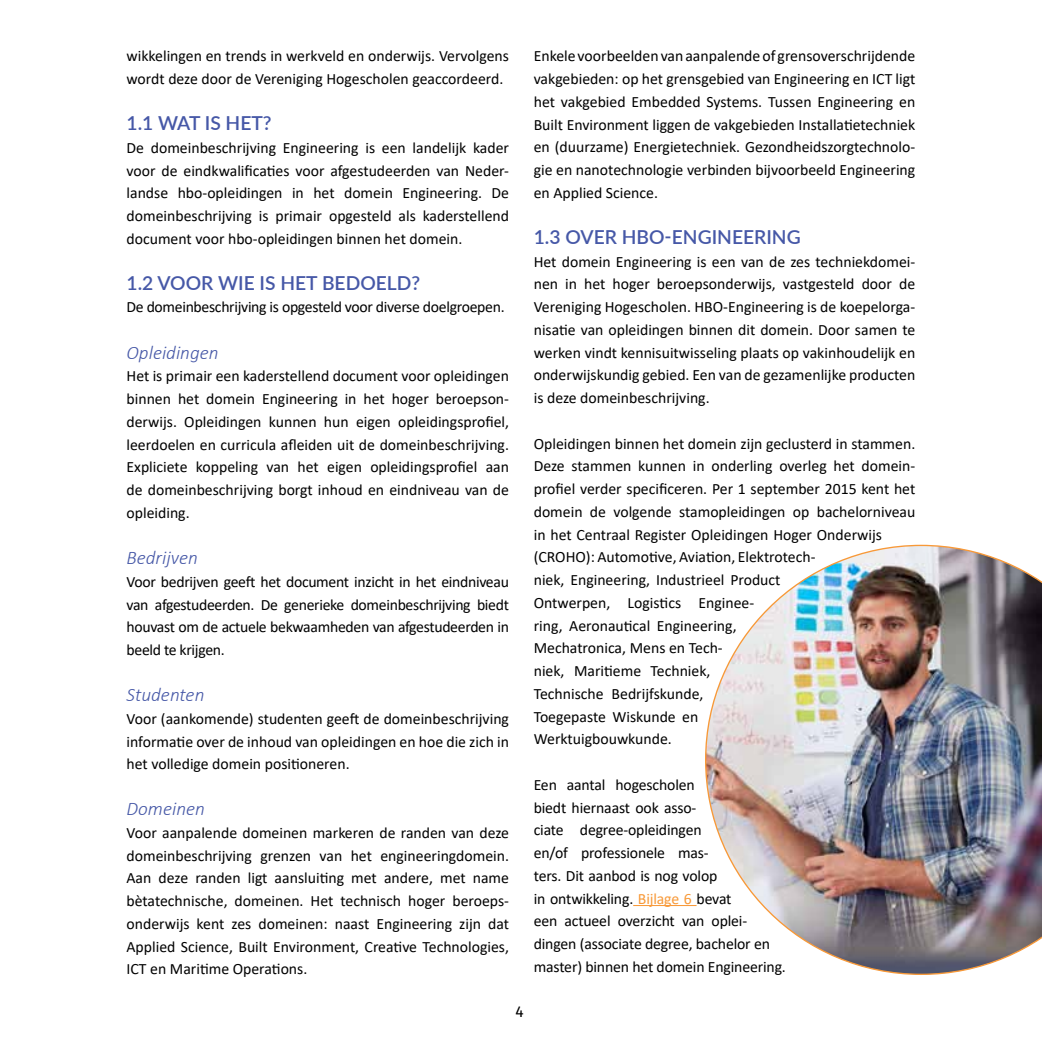
<style>
.page{position:relative;width:1042px;height:1042px;background:#fff}
.page>*{position:absolute;margin:0;border:0;box-sizing:border-box;transform-origin:0 0}
.t1{font:600 19.25px "Lato";color:#4658a7}
.t2{font:italic 300 19.25px "Calibri";color:#4658a7}
.t3{font:15.75px/22.8px "Calibri";color:#000;text-align:justify}
.t4{font:15.75px "Calibri";letter-spacing:-.02em;color:#000}
.t5{font:15.75px "Fira Sans OT";color:#000}
.s1{color:#f89938}
</style>
<div class="page">
<img style="left:705px;top:545px;width:337px;height:430px">
<hr style="left:633px;top:905px;width:63px;height:1px;background:#f89938">
<p class="t3" style="left:126px;top:44px;width:384px">wikkelingen en trends in werkveld en onderwijs. Vervolgens wordt deze door de Vereniging Hogescholen geaccordeerd.</p>
<p class="t1" style="left:126px;top:109px;width:147px">1.1 WAT IS HET?</p>
<p class="t3" style="left:126px;top:136px;width:384px">De domeinbeschrijving Engineering is een landelijk kader voor de eindkwalificaties voor afgestudeerden van Neder&shy;landse hbo-opleidingen in het domein Engineering. De domeinbeschrijving is primair opgesteld als kaderstellend document voor hbo-opleidingen binnen het domein.</p>
<p class="t1" style="left:126px;top:269px;width:295px">1.2 VOOR WIE IS HET BEDOELD?</p>
<p class="t4" style="left:126px;top:296px;width:380px">De domeinbeschrijving is opgesteld voor diverse doelgroepen.</p>
<p class="t2" style="left:126px;top:340px;width:94px">Opleidingen</p>
<p class="t3" style="left:126px;top:364px;width:384px">Het is primair een kaderstellend document voor opleidingen binnen het domein Engineering in het hoger beroepson&shy;derwijs. Opleidingen kunnen hun eigen opleidingsprofiel, leerdoelen en curricula afleiden uit de domeinbeschrijving.<br>Expliciete koppeling van het eigen opleidingsprofiel aan de domeinbeschrijving borgt inhoud en eindniveau van de opleiding.</p>
<p class="t2" style="left:126px;top:546px;width:73px">Bedrijven</p>
<p class="t3" style="left:126px;top:570px;width:384px">Voor bedrijven geeft het document inzicht in het eindniveau van afgestudeerden. De generieke domeinbeschrijving biedt houvast om de actuele bekwaamheden van afgestudeerden in beeld te krijgen.</p>
<p class="t2" style="left:126px;top:683px;width:79px">Studenten</p>
<p class="t3" style="left:126px;top:707px;width:384px">Voor (aankomende) studenten geeft de domeinbeschrijving informatie over de inhoud van opleidingen en hoe die zich in het volledige domein positioneren.</p>
<p class="t2" style="left:126px;top:797px;width:80px">Domeinen</p>
<p class="t3" style="left:126px;top:821px;width:384px">Voor aanpalende domeinen markeren de randen van deze domeinbeschrijving grenzen van het engineeringdomein.<br>Aan deze randen ligt aansluiting met andere, met name bètatechnische, domeinen. Het technisch hoger beroeps&shy;onderwijs kent zes domeinen: naast Engineering zijn dat Applied Science, Built Environment, Creative Technologies, ICT en Maritime Operations.</p>
<p class="t3" style="left:534px;top:44px;width:383px">Enkele voorbeelden van aanpalende of grensoverschrijdende vakgebieden: op het grensgebied van Engineering en ICT ligt het vakgebied Embedded Systems. Tussen Engineering en Built Environment liggen de vakgebieden Installatietechniek en (duurzame) Energietechniek. Gezondheidszorgtechnolo&shy;gie en nanotechnologie verbinden bijvoorbeeld Engineering en Applied Science.</p>
<p class="t1" style="left:534px;top:223px;width:268px">1.3 OVER HBO-ENGINEERING</p>
<p class="t3" style="left:534px;top:250px;width:383px">Het domein Engineering is een van de zes techniekdomei&shy;nen in het hoger beroepsonderwijs, vastgesteld door de Vereniging Hogescholen. HBO-Engineering is de koepelorga&shy;nisatie van opleidingen binnen dit domein. Door samen te werken vindt kennisuitwisseling plaats op vakinhoudelijk en onderwijskundig gebied. Een van de gezamenlijke producten is deze domeinbeschrijving.</p>
<p class="t3" style="left:534px;top:431px;width:383px;text-align:left">Opleidingen binnen het domein zijn geclusterd in stammen.<br>Deze stammen kunnen in onderling overleg het domein&shy;profiel verder specificeren. Per 1 september 2015 kent het domein de volgende stamopleidingen op bachelorniveau in het Centraal Register Opleidingen Hoger Onderwijs (CROHO): Automotive, Aviation, Elektrotech-<br>niek, Engineering, Industrieel Product<br>Ontwerpen, Logistics Enginee-<br>ring, Aeronautical Engineering,<br>Mechatronica, Mens en Tech-<br>niek, Maritieme Techniek,<br>Technische Bedrijfskunde,<br>Toegepaste Wiskunde en<br>Werktuigbouwkunde.</p>
<p class="t3" style="left:534px;top:773px;width:254px;text-align:left">Een aantal hogescholen<br>biedt hiernaast ook asso-<br>ciate degree-opleidingen<br>en/of professionele mas-<br>ters. Dit aanbod is nog volop<br>in ontwikkeling. <span class="s1">Bijlage 6</span> bevat<br>een actueel overzicht van oplei&shy;dingen (associate degree, bachelor en master) binnen het domein Engineering.</p>
<p class="t5" style="left:515px;top:1001px;width:10px">4</p>
</div>
